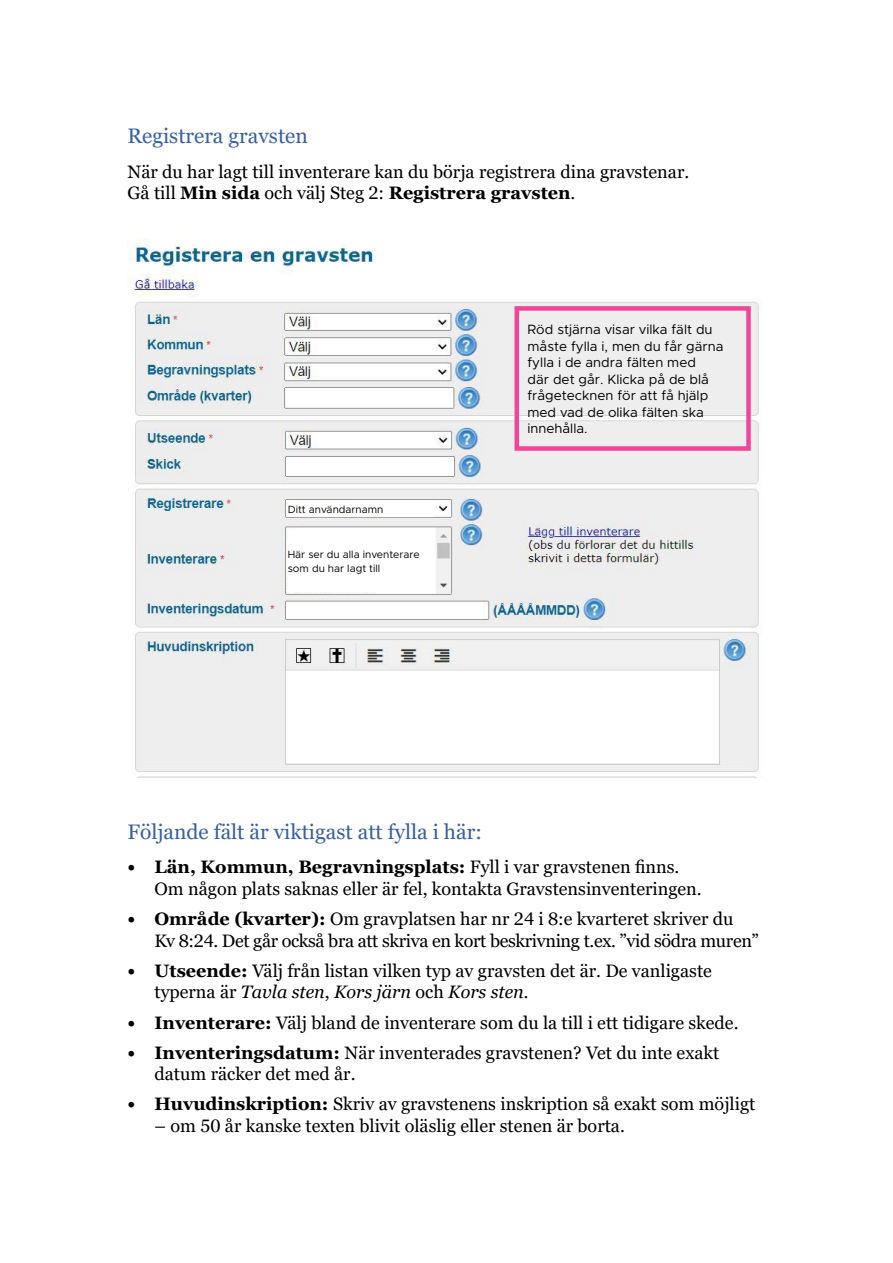
<style>
.page{position:relative;width:893px;height:1263px;background:#fff}
.page>*{position:absolute;margin:0;border:0;box-sizing:border-box;transform-origin:0 0}
.t1{font:21px "Georgia Pro";color:#3860a5}
.t2{font:18px/21.6px "Georgia Pro";color:#000}
.t3{font:18px/21.6px "Georgia Pro";letter-spacing:-.02em;color:#000}
.t4{font:13.5px/16.5px "Metropolis";color:#000}
.t5{font:10.5px/13.5px "Metropolis";color:#000}
.s1{font-weight:700}
.s2{font-style:italic}
</style>
<div class="page">
<img style="left:129px;top:238px;width:630px;height:539px">
<div style="left:514px;top:306px;width:237px;height:145px;border:4px solid #f34497"></div>
<div style="left:288px;top:529px;width:146px;height:63px;background:#fff"></div>
<div style="left:288px;top:501px;width:146px;height:16px;background:#fff"></div>
<p class="t1" style="left:128px;top:124px;width:182px">Registrera gravsten</p>
<p class="t2" style="left:128px;top:161px;width:563px">När du har lagt till inventerare kan du börja registrera dina gravstenar.<br>Gå till <span class="s1">Min sida</span> och välj Steg 2: <span class="s1">Registrera gravsten</span>.</p>
<p class="t5" style="left:288px;top:503px;width:97px">Ditt användarnamn</p>
<p class="t5" style="left:288px;top:548px;width:134px">Här ser du alla inventerare som du har lagt till</p>
<p class="t4" style="left:527px;top:321px;width:197px">Röd stjärna visar vilka fält du måste fylla i, men du får gärna fylla i de andra fälten med<br>där det går. Klicka på de blå frågetecknen för att få hjälp med vad de olika fälten ska innehålla.</p>
<p class="t1" style="left:128px;top:820px;width:356px">Följande fält är viktigast att fylla i här:</p>
<p class="t2" style="left:155px;top:857px;width:549px;text-indent:-27px"><span class="s1">• Län, Kommun, Begravningsplats:</span> Fyll i var gravstenen finns.<br>Om någon plats saknas eller är fel, kontakta Gravstensinventeringen.</p>
<p class="t3" style="left:155px;top:909px;width:606px;text-indent:-27px"><span class="s1">• Område (kvarter):</span> Om gravplatsen har nr 24 i 8:e kvarteret skriver du<br>Kv 8:24. Det går också bra att skriva en kort beskrivning t.ex. ”vid södra muren”</p>
<p class="t2" style="left:155px;top:960px;width:559px;text-indent:-27px"><span class="s1">• Utseende:</span> Välj från listan vilken typ av gravsten det är. De vanligaste typerna är <span class="s2">Tavla sten</span>, <span class="s2">Kors järn</span> och <span class="s2">Kors sten.</span></p>
<p class="t2" style="left:128px;top:1012px;width:612px"><span class="s1">• Inventerare:</span> Välj bland de inventerare som du la till i ett tidigare skede.</p>
<p class="t2" style="left:155px;top:1042px;width:566px;text-indent:-27px"><span class="s1">• Inventeringsdatum:</span> När inventerades gravstenen? Vet du inte exakt datum räcker det med år.</p>
<p class="t2" style="left:128px;top:1094px;width:629px"><span class="s1">• Huvudinskription:</span> Skriv av gravstenens inskription så exakt som möjligt</p>
<p class="t2" style="left:155px;top:1115px;width:472px">– om 50 år kanske texten blivit oläslig eller stenen är borta.</p>
</div>
